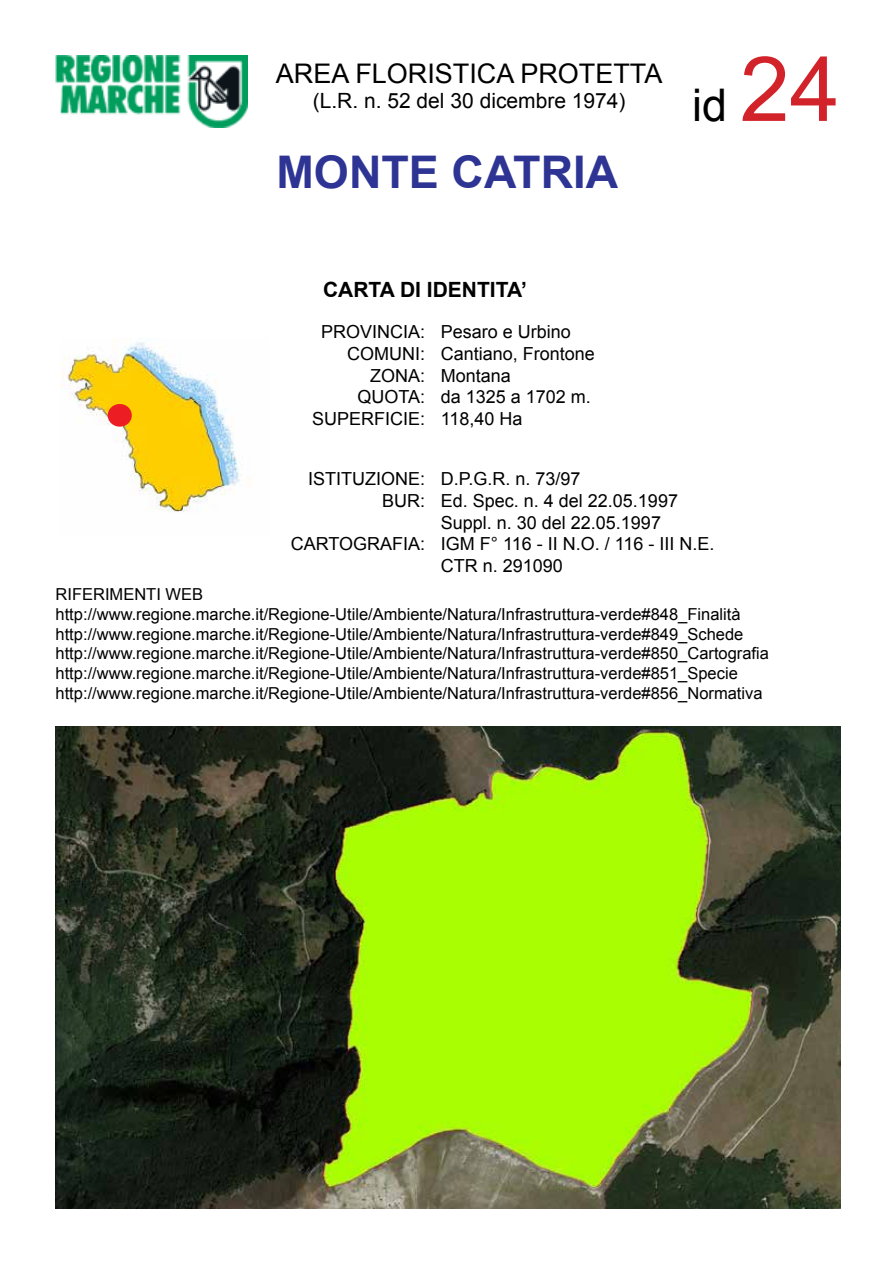
<style>
.page{position:relative;width:893px;height:1263px;background:#fff}
.page>*{position:absolute;margin:0;border:0;box-sizing:border-box;transform-origin:0 0}
.t1{font:700 45px "Arial";color:#2d3494}
.t2{font:45px "Arial";color:#000}
.t3{font:27px "Arial";color:#000}
.t4{font:21px "Arial";color:#000}
.t5{font:700 21px "Arial";color:#000}
.t6{font:18px/21.6px "Arial";color:#000}
.t7{font:16.5px/19.8px "Arial";color:#000}
.s1{font-size:90px;color:#d2232a}
</style>
<div class="page">
<img style="left:56px;top:727px;width:784px;height:482px">
<img style="left:55px;top:55px;width:192px;height:72px">
<img style="left:61px;top:339px;width:190px;height:174px">
<div style="left:108px;top:404px;width:24px;height:23px;background:#ed1d24;border-radius:50%"></div>
<h2 class="t3" style="left:276px;top:56px;width:388px">AREA FLORISTICA PROTETTA</h2>
<p class="t4" style="left:313px;top:87px;width:314px">(L.R. n. 52 del 30 dicembre 1974)</p>
<h1 class="t1" style="left:276px;top:142px;width:343px">MONTE CATRIA</h1>
<h1 class="t2" style="left:692px;top:76px;width:149px">id <span class="s1">24</span></h1>
<p class="t5" style="left:323px;top:276px;width:205px">CARTA DI IDENTITA’</p>
<p class="t6" style="left:312px;top:321px;width:115px;text-align:right">PROVINCIA:<br>COMUNI:<br>ZONA:<br>QUOTA:<br>SUPERFICIE:</p>
<p class="t6" style="left:441px;top:321px;width:156px">Pesaro e Urbino<br>Cantiano, Frontone<br>Montana<br>da 1325 a 1702 m.<br>118,40 Ha</p>
<p class="t6" style="left:308px;top:468px;width:119px;text-align:right">ISTITUZIONE:<br>BUR:</p>
<p class="t6" style="left:291px;top:533px;width:136px">CARTOGRAFIA:</p>
<p class="t7" style="left:56px;top:584px;width:715px">RIFERIMENTI WEB http://www.regione.marche.it/Regione-Utile/Ambiente/Natura/Infrastruttura-verde#848_Finalità http://www.regione.marche.it/Regione-Utile/Ambiente/Natura/Infrastruttura-verde#849_Schede http://www.regione.marche.it/Regione-Utile/Ambiente/Natura/Infrastruttura-verde#850_Cartografia http://www.regione.marche.it/Regione-Utile/Ambiente/Natura/Infrastruttura-verde#851_Specie http://www.regione.marche.it/Regione-Utile/Ambiente/Natura/Infrastruttura-verde#856_Normativa</p>
<p class="t6" style="left:441px;top:468px;width:275px">D.P.G.R. n. 73/97<br>Ed. Spec. n. 4 del 22.05.1997<br>Suppl. n. 30 del 22.05.1997<br>IGM F° 116 - II N.O. / 116 - III N.E.<br>CTR n. 291090</p>
</div>
